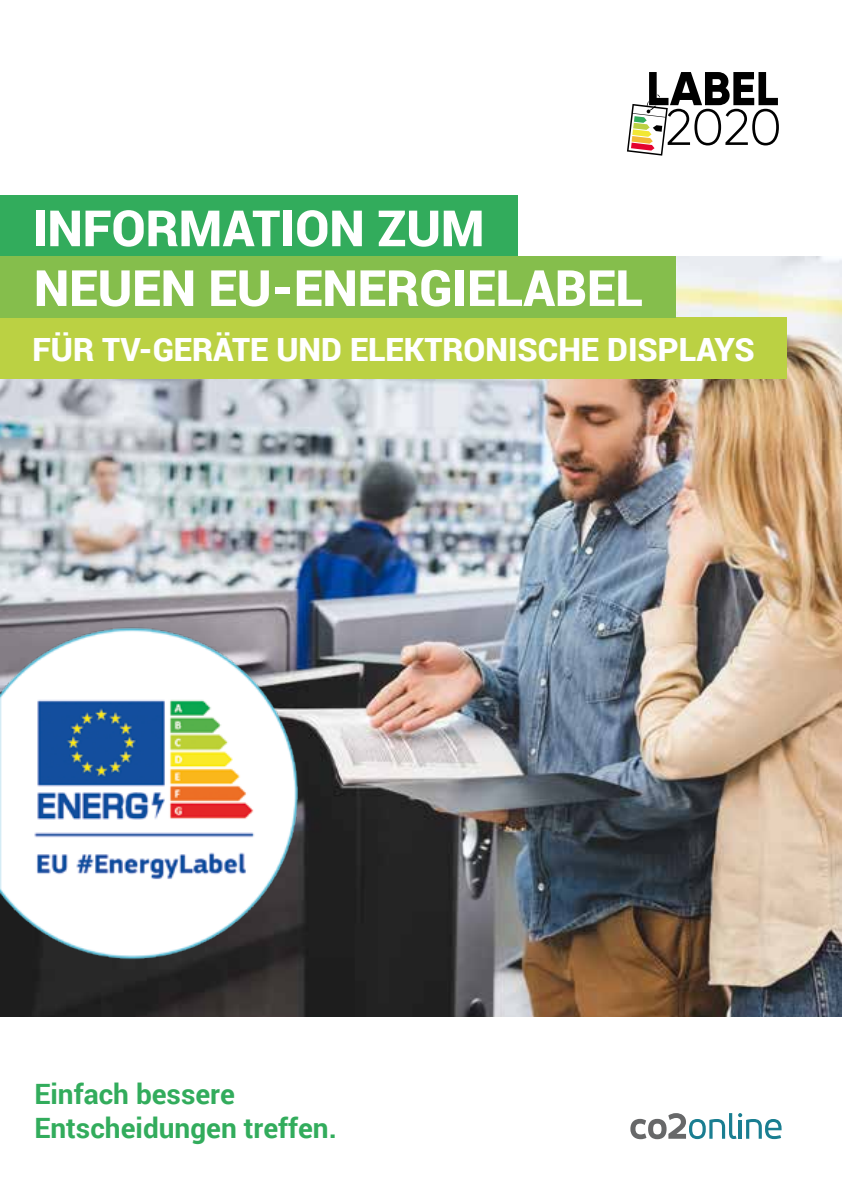
<style>
.page{position:relative;width:842px;height:1191px;background:#fff}
.page>*{position:absolute;margin:0;border:0;box-sizing:border-box;transform-origin:0 0}
.t1{font:900 50px "Roboto";color:#fff}
.t2{font:900 32px "Roboto";color:#fff}
.t3{font:700 28px/33.6px "Roboto";color:#32ac5c}
</style>
<div class="page">
<svg style="left:627px;top:72px;width:152px;height:84px"></svg>
<svg style="left:630px;top:1113px;width:151px;height:26px"></svg>
<img style="left:0;top:257px;width:842px;height:759px">
<img style="left:0;top:618px;width:302px;height:346px">
<div style="left:0;top:318px;width:786px;height:61px;background:#bbd143"></div>
<div style="left:0;top:195px;width:517px;height:62px;background:#32ac5c"></div>
<div style="left:0;top:257px;width:675px;height:61px;background:#85be4c"></div>
<h1 class="t1" style="left:33px;top:193px;width:453px">INFORMATION ZUM</h1>
<h1 class="t1" style="left:34px;top:253px;width:610px">NEUEN EU-ENERGIELABEL</h1>
<p class="t2" style="left:33px;top:327px;width:724px">FÜR TV-GERÄTE UND ELEKTRONISCHE DISPLAYS</p>
<p class="t3" style="left:34px;top:1076px;width:304px">Einfach bessere<br>Entscheidungen treffen.</p>
</div>
